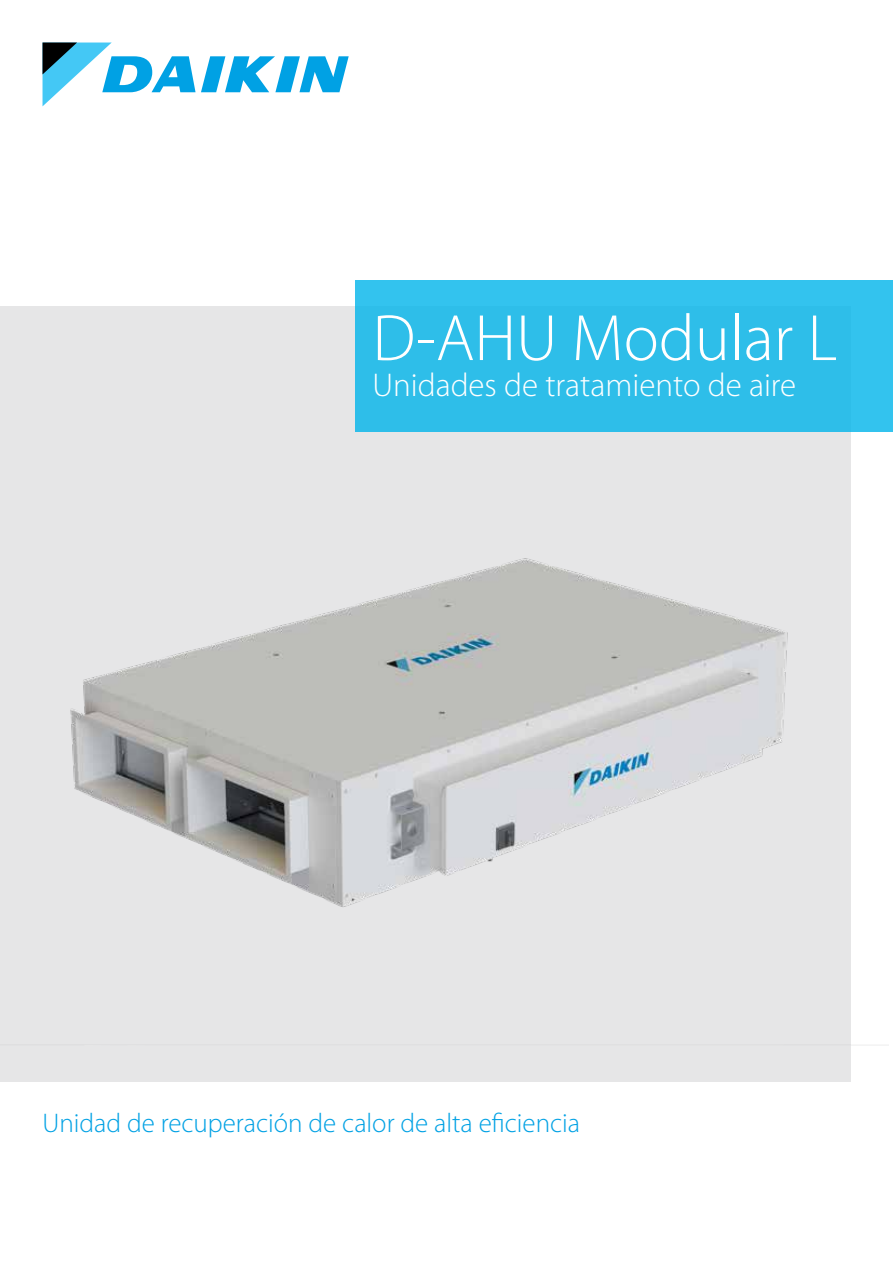
<style>
.page{position:relative;width:893px;height:1263px;background:#fff}
.page>*{position:absolute;margin:0;border:0;box-sizing:border-box;transform-origin:0 0}
.t1{font:300 66px "Myriad Pro";color:#fff}
.t2{font:300 33px "Myriad Pro";color:#fff}
.t3{font:300 27px "Myriad Pro";color:#00a1e4}
</style>
<div class="page">
<div style="left:0;top:307px;width:850px;height:775px;background:#e6e6e7"></div>
<div style="left:355px;top:281px;width:538px;height:151px;background:#2ebee9"></div>
<svg style="left:43px;top:43px;width:306px;height:63px"></svg>
<img style="left:70px;top:432px;width:819px;height:614px">
<h1 class="t1" style="left:372px;top:302px;width:466px">D-AHU Modular L</h1>
<p class="t2" style="left:372px;top:367px;width:425px">Unidades de tratamiento de aire</p>
<p class="t3" style="left:43px;top:1108px;width:539px">Unidad de recuperación de calor de alta eficiencia</p>
</div>
